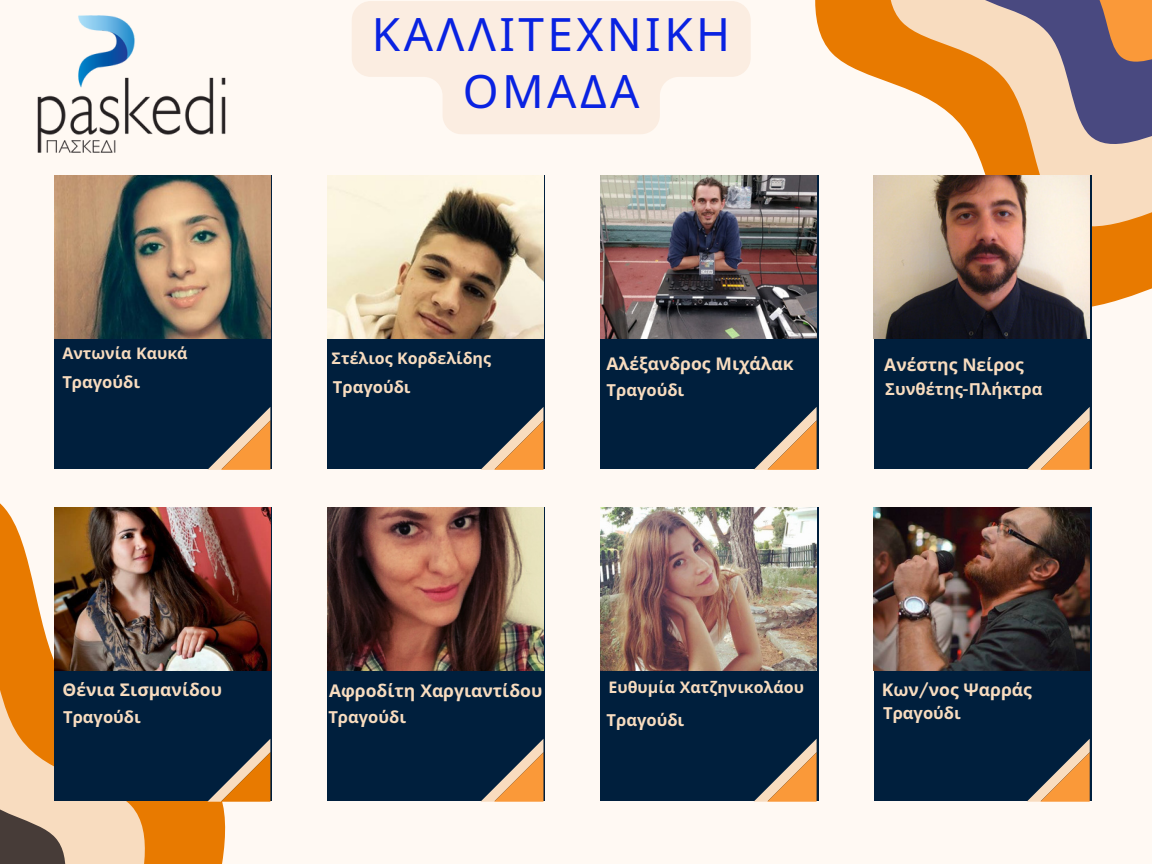
<style>
.page{position:relative;width:1152px;height:864px;background:#fff9f3}
.page>*{position:absolute;margin:0;border:0;box-sizing:border-box;transform-origin:0 0}
.t1{font:46.05px/57.3px "Noto Sans";letter-spacing:.075em;color:#0922e1;text-align:center}
.t2{font:700 17.55px "Noto Sans";color:#f8dcbf}
.t3{font:700 16.5px "Noto Sans";color:#f8dcbf}
.t4{font:700 16.05px "Noto Sans";color:#f8dcbf}
.s1{font-family:"Hero";font-weight:300}
.s2{font-family:"Quicksand"}
</style>
<div class="page">
<svg style="left:0;top:503px;width:226px;height:361px;fill:#e87a00"></svg>
<svg style="left:0;top:563px;width:155px;height:301px;background:#f1b470"></svg>
<svg style="left:0;top:655px;width:73px;height:209px;background:#ce985e"></svg>
<div style="left:54px;top:176px;width:218px;height:293px;background:#001f3d"></div>
<img style="left:54px;top:176px;width:216px;height:163px">
<svg style="left:208px;top:407px;width:62px;height:63px"></svg>
<svg style="left:812px;top:0;width:340px;height:316px"></svg>
<svg style="left:877px;top:0;width:275px;height:246px"></svg>
<svg style="left:952px;top:0;width:200px;height:159px;background:#bb937c"></svg>
<div style="left:328px;top:176px;width:217px;height:293px;background:#001f3d"></div>
<img style="left:328px;top:176px;width:216px;height:163px">
<svg style="left:481px;top:407px;width:62px;height:63px"></svg>
<div style="left:601px;top:176px;width:217px;height:293px;background:#001f3d"></div>
<img style="left:601px;top:176px;width:216px;height:163px">
<svg style="left:754px;top:407px;width:63px;height:63px"></svg>
<div style="left:874px;top:176px;width:217px;height:293px;background:#001f3d"></div>
<img style="left:874px;top:176px;width:216px;height:163px">
<svg style="left:1027px;top:407px;width:63px;height:63px"></svg>
<div style="left:54px;top:507px;width:218px;height:294px;background:#001f3d"></div>
<img style="left:54px;top:507px;width:216px;height:163px">
<svg style="left:207px;top:739px;width:63px;height:63px"></svg>
<div style="left:328px;top:507px;width:217px;height:294px;background:#001f3d"></div>
<img style="left:328px;top:507px;width:216px;height:163px">
<svg style="left:481px;top:739px;width:62px;height:63px"></svg>
<div style="left:601px;top:507px;width:217px;height:294px;background:#001f3d"></div>
<img style="left:601px;top:507px;width:216px;height:163px">
<svg style="left:754px;top:739px;width:63px;height:63px"></svg>
<div style="left:874px;top:507px;width:217px;height:294px;background:#001f3d"></div>
<img style="left:874px;top:507px;width:216px;height:163px">
<svg style="left:1027px;top:739px;width:63px;height:63px"></svg>
<img style="left:37px;top:15px;width:189px;height:138px">
<svg style="left:352px;top:1px;width:399px;height:133px;fill:#fbede1"></svg>
<p class="t4" style="left:62px;top:341px;width:127px">Αντωνία Καυκά</p>
<p class="t3" style="left:62px;top:370px;width:79px">Τραγούδι</p>
<h1 class="t1" style="left:372px;top:4px;width:360px">ΚΑΛΛΙΤΕΧΝΙΚΗ<br>ΟΜΑΔΑ</h1>
<p class="t4" style="left:332px;top:347px;width:161px">Στέλιος Κορδελίδης</p>
<p class="t3" style="left:333px;top:375px;width:79px">Τραγούδι</p>
<p class="t2" style="left:607px;top:351px;width:189px">Αλέξανδρος Μιχάλακ</p>
<p class="t3" style="left:607px;top:379px;width:79px">Τραγούδι</p>
<p class="t2" style="left:884px;top:353px;width:141px">Ανέστης Νείρος</p>
<p class="t3" style="left:885px;top:377px;width:159px">Συνθέτης<span class="s1">-</span>Πλήκτρα</p>
<p class="t2" style="left:63px;top:677px;width:161px">Θένια Σισμανίδου</p>
<p class="t3" style="left:63px;top:705px;width:79px">Τραγούδι</p>
<p class="t2" style="left:329px;top:679px;width:215px">Αφροδίτη Χαργιαντίδου</p>
<p class="t3" style="left:328px;top:705px;width:79px">Τραγούδι</p>
<p class="t4" style="left:608px;top:676px;width:197px">Ευθυμία Χατζηνικολάου</p>
<p class="t3" style="left:607px;top:708px;width:79px">Τραγούδι</p>
<p class="t2" style="left:882px;top:677px;width:152px">Κων<span class="s2">/</span>νος Ψαρράς</p>
<p class="t3" style="left:883px;top:701px;width:79px">Τραγούδι</p>
</div>
